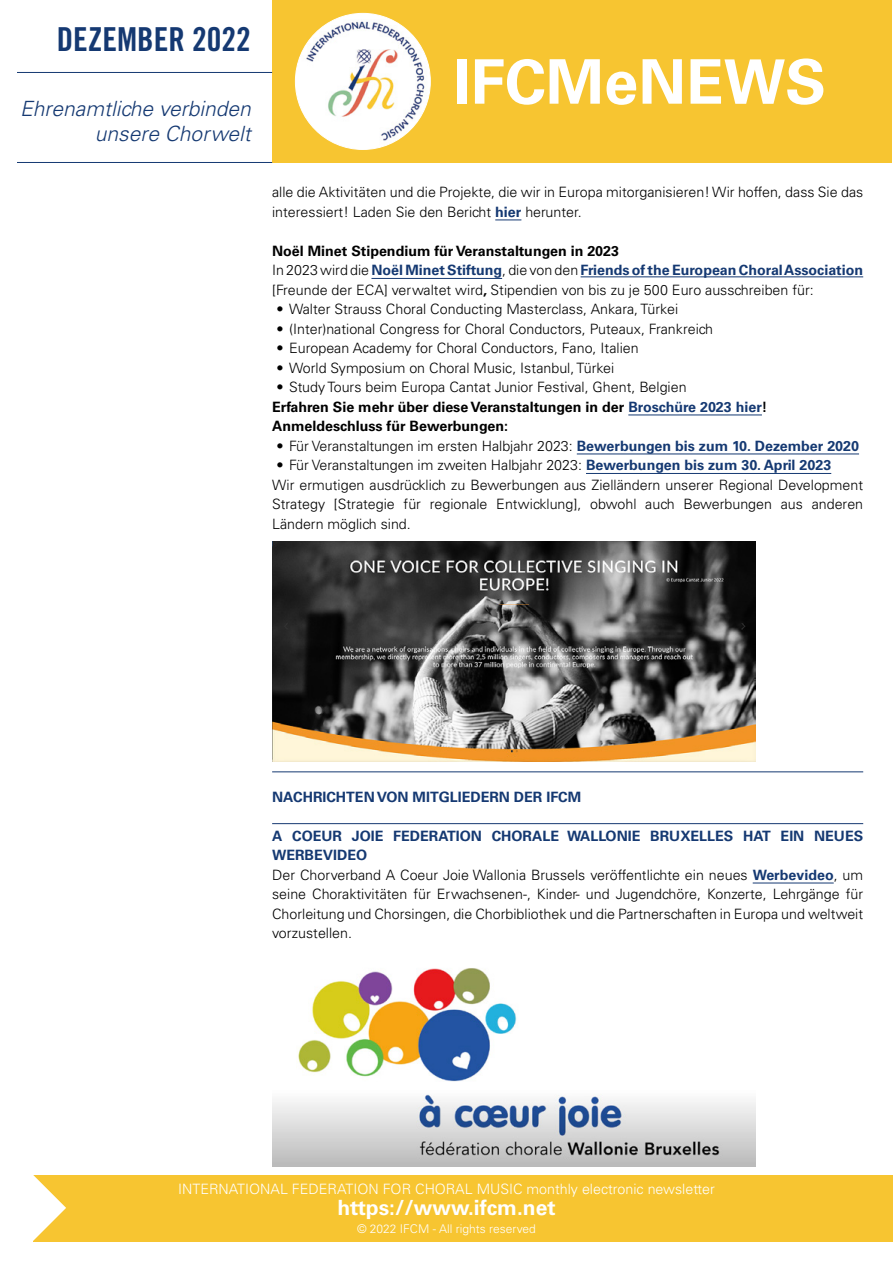
<style>
.page{position:relative;width:893px;height:1263px;background:#fff}
.page>*{position:absolute;margin:0;border:0;box-sizing:border-box;transform-origin:0 0}
.t1{font:700 61.5px "Univers LT Std";color:#fff}
.t2{font:33px "Trade Gothic LT Std Bd Cn 20";color:#153972}
.t3{font:italic 300 21px/25.2px "Univers LT Std";color:#153972;text-align:right}
.t4{font:700 21px "Univers LT Std";color:#fff}
.t5{font:300 14.25px/19.5px "Univers LT Std";color:#000}
.t6{font:700 14.25px/19.5px "Univers LT Std";color:#000}
.t7{font:300 14.25px "Univers LT Std";color:#fff}
.t8{font:700 14.25px "Univers LT Std";color:#153972}
.t9{font:300 12px "Univers LT Std";color:#fff}
.s1{font-weight:700;color:#153972}
.s2{font-weight:700}
.s3{font-weight:300}
.s4{color:#153972}
</style>
<div class="page">
<svg style="left:495px;top:220px;width:26px;height:1px"></svg>
<hr style="left:371px;top:278px;width:131px;height:1px;background:#153972">
<hr style="left:581px;top:276px;width:282px;height:1px;background:#153972">
<hr style="left:628px;top:415px;width:134px;height:1px;background:#153972">
<hr style="left:577px;top:454px;width:282px;height:1px;background:#153972">
<hr style="left:586px;top:473px;width:245px;height:1px;background:#153972">
<hr style="left:272px;top:771px;width:591px;height:1px;background:#153972">
<hr style="left:272px;top:823px;width:591px;height:1px;background:#153972">
<hr style="left:753px;top:883px;width:81px;height:1px;background:#153972">
<div style="left:33px;top:1176px;width:860px;height:66px;background:#f7c531"></div>
<svg style="left:33px;top:1175px;width:33px;height:66px"></svg>
<div style="left:272px;top:0;width:619px;height:163px;background:#f7c531"></div>
<img style="left:295px;top:13px;width:135px;height:136px">
<hr style="left:17px;top:72px;width:255px;height:1px;background:#153972">
<hr style="left:17px;top:162px;width:255px;height:1px;background:#153972">
<img style="left:272px;top:541px;width:483px;height:221px">
<img style="left:272px;top:968px;width:483px;height:198px">
<h2 class="t2" style="left:57px;top:19px;width:196px">DEZEMBER 2022</h2>
<h3 class="t3" style="left:20px;top:96px;width:232px">Ehrenamtliche verbinden unsere Chorwelt</h3>
<h1 class="t1" style="left:454px;top:46px;width:374px">IFCMeNEWS</h1>
<p class="t5" style="left:272px;top:183px;width:593px">alle die Aktivitäten und die Projekte, die wir in Europa mitorganisieren! Wir hoffen, dass Sie das interessiert! Laden Sie den Bericht <span class="s1">hier</span> herunter.</p>
<p class="t5" style="left:272px;top:241px;width:593px"><span class="s2">Noël Minet Stipendium für Veranstaltungen in 2023<br></span>In 2023 wird die <span class="s1">Noël Minet Stiftung</span>, die von den <span class="s1">Friends of the European Choral Association </span>[Freunde der ECA] verwaltet wird<span class="s2">,</span> Stipendien von bis zu je 500 Euro ausschreiben für:</p>
<p class="t5" style="left:276px;top:300px;width:403px">• Walter Strauss Choral Conducting Masterclass, Ankara, Türkei</p>
<p class="t5" style="left:276px;top:319px;width:438px">• (Inter)national Congress for Choral Conductors, Puteaux, Frankreich</p>
<p class="t5" style="left:276px;top:339px;width:364px">• European Academy for Choral Conductors, Fano, Italien</p>
<p class="t5" style="left:276px;top:358px;width:339px">• World Symposium on Choral Music, Istanbul, Türkei</p>
<p class="t6" style="left:272px;top:378px;width:497px"><span class="s3">• Study Tours beim Europa Cantat Junior Festival, Ghent, Belgien<br></span>Erfahren Sie mehr über diese Veranstaltungen in der <span class="s4">Broschüre 2023 hier</span>!<br>Anmeldeschluss für Bewerbungen:</p>
<p class="t5" style="left:276px;top:436px;width:584px">• Für Veranstaltungen im ersten Halbjahr 2023: <span class="s1">Bewerbungen bis zum 10. Dezember 2020</span></p>
<p class="t5" style="left:272px;top:456px;width:593px">• Für Veranstaltungen im zweiten Halbjahr 2023: <span class="s1">Bewerbungen bis zum 30. April 2023<br></span>Wir ermutigen ausdrücklich zu Bewerbungen aus Zielländern unserer Regional Development Strategy [Strategie für regionale Entwicklung], obwohl auch Bewerbungen aus anderen Ländern möglich sind.</p>
<p class="t8" style="left:272px;top:788px;width:311px">NACHRICHTEN VON MITGLIEDERN DER IFCM</p>
<p class="t5" style="left:272px;top:826px;width:593px"><span class="s1">A COEUR JOIE FEDERATION CHORALE WALLONIE BRUXELLES HAT EIN NEUES WERBEVIDEO<br></span>Der Chorverband A Coeur Joie Wallonia Brussels veröffentlichte ein neues <span class="s1">Werbevideo</span>, um seine Choraktivitäten für Erwachsenen-, Kinder- und Jugendchöre, Konzerte, Lehrgänge für Chorleitung und Chorsingen, die Chorbibliothek und die Partnerschaften in Europa und weltweit vorzustellen.</p>
<p class="t7" style="left:178px;top:1180px;width:538px">INTERNATIONAL FEDERATION FOR CHORAL MUSIC monthly electronic newsletter</p>
<h3 class="t4" style="left:337px;top:1195px;width:220px">https://www.ifcm.net</h3>
<p class="t9" style="left:357px;top:1221px;width:180px">© 2022 IFCM - All rights reserved</p>
</div>
